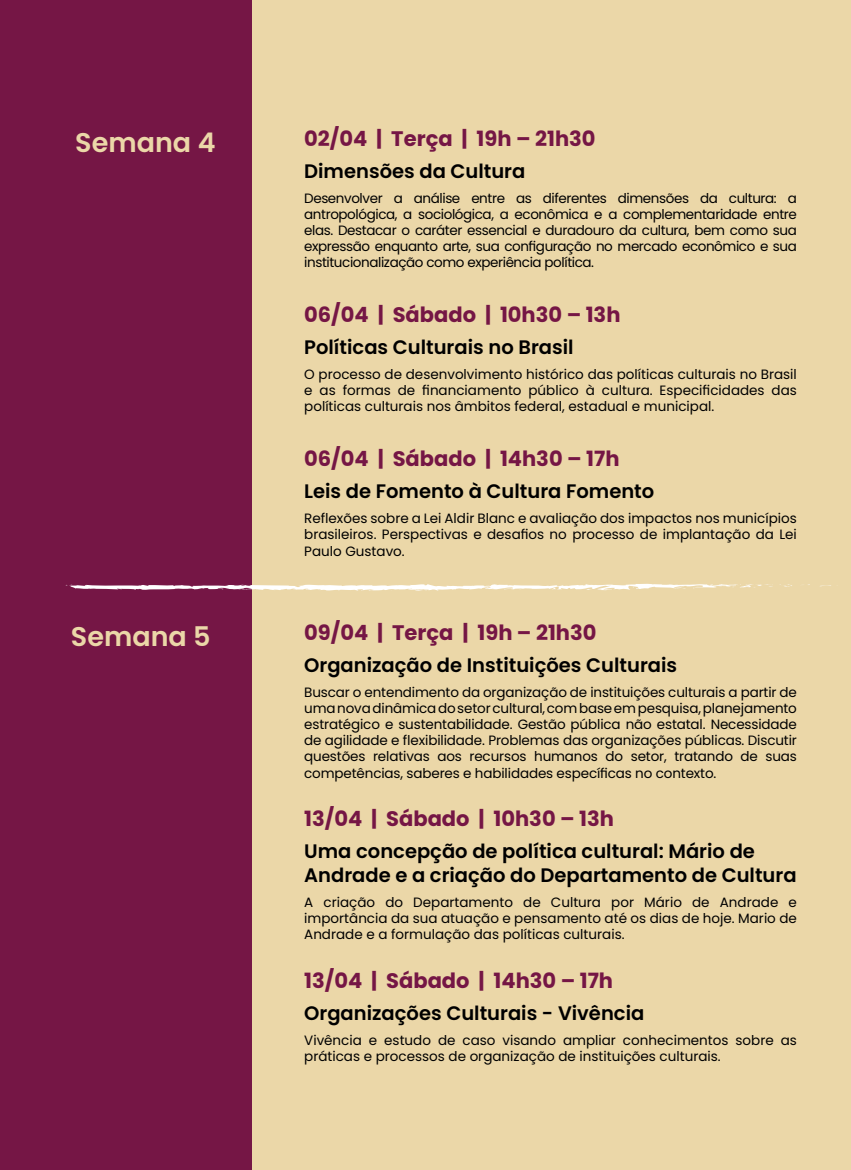
<style>
.page{position:relative;width:851px;height:1170px;background:#fff}
.page>*{position:absolute;margin:0;border:0;box-sizing:border-box;transform-origin:0 0}
.t1{font:600 27px "Poppins";color:#ebd7a8}
.t2{font:700 21px "Poppins";color:#751645}
.t3{font:600 19.5px/23.4px "Poppins";color:#000}
.t4{font:13.5px/16.2px "Poppins";color:#000;text-align:justify}
</style>
<div class="page">
<div style="left:251px;top:0;width:599px;height:1169px;background:#ebd7a8"></div>
<div style="left:0;top:0;width:251px;height:1169px;background:#751645"></div>
<svg style="left:820px;top:585px;width:11px;height:2px"></svg>
<svg style="left:65px;top:583px;width:727px;height:8px"></svg>
<h1 class="t1" style="left:75px;top:127px;width:142px">Semana 4</h1>
<h2 class="t2" style="left:304px;top:126px;width:293px">02/04 | Terça | 19h – 21h30</h2>
<h3 class="t3" style="left:304px;top:159px;width:223px">Dimensões da Cultura</h3>
<p class="t4" style="left:304px;top:190px;width:494px">Desenvolver a análise entre as diferentes dimensões da cultura: a antropológica, a sociológica, a econômica e a complementaridade entre elas. Destacar o caráter essencial e duradouro da cultura, bem como sua expressão enquanto arte, sua configuração no mercado econômico e sua institucionalização como experiência política.</p>
<h2 class="t2" style="left:304px;top:303px;width:318px">06/04 | Sábado | 10h30 – 13h</h2>
<h3 class="t3" style="left:304px;top:336px;width:271px">Políticas Culturais no Brasil</h3>
<p class="t4" style="left:304px;top:366px;width:494px">O processo de desenvolvimento histórico das políticas culturais no Brasil e as formas de financiamento público à cultura. Especificidades das políticas culturais nos âmbitos federal, estadual e municipal.</p>
<h2 class="t2" style="left:304px;top:447px;width:317px">06/04 | Sábado | 14h30 – 17h</h2>
<h3 class="t3" style="left:304px;top:480px;width:351px">Leis de Fomento à Cultura Fomento</h3>
<p class="t4" style="left:304px;top:510px;width:494px">Reflexões sobre a Lei Aldir Blanc e avaliação dos impactos nos municípios brasileiros. Perspectivas e desafios no processo de implantação da Lei Paulo Gustavo.</p>
<h1 class="t1" style="left:71px;top:621px;width:141px">Semana 5</h1>
<h2 class="t2" style="left:304px;top:620px;width:294px">09/04 | Terça | 19h – 21h30</h2>
<h3 class="t3" style="left:304px;top:653px;width:374px">Organização de Instituições Culturais</h3>
<p class="t4" style="left:304px;top:683px;width:494px">Buscar o entendimento da organização de instituições culturais a partir de uma nova dinâmica do setor cultural, com base em pesquisa, planejamento estratégico e sustentabilidade. Gestão pública não estatal. Necessidade de agilidade e flexibilidade. Problemas das organizações públicas. Discutir questões relativas aos recursos humanos do setor, tratando de suas competências, saberes e habilidades específicas no contexto.</p>
<h2 class="t2" style="left:304px;top:806px;width:311px">13/04 | Sábado | 10h30 – 13h</h2>
<h3 class="t3" style="left:304px;top:839px;width:494px">Uma concepção de política cultural: Mário de<br>Andrade e a criação do Departamento de Cultura</h3>
<p class="t4" style="left:304px;top:893px;width:494px">A criação do Departamento de Cultura por Mário de Andrade e importância da sua atuação e pensamento até os dias de hoje. Mario de Andrade e a formulação das políticas culturais.</p>
<h2 class="t2" style="left:304px;top:968px;width:310px">13/04 | Sábado | 14h30 – 17h</h2>
<h3 class="t3" style="left:304px;top:1001px;width:341px">Organizações Culturais - Vivência</h3>
<p class="t4" style="left:304px;top:1032px;width:494px">Vivência e estudo de caso visando ampliar conhecimentos sobre as práticas e processos de organização de instituições culturais.</p>
</div>
